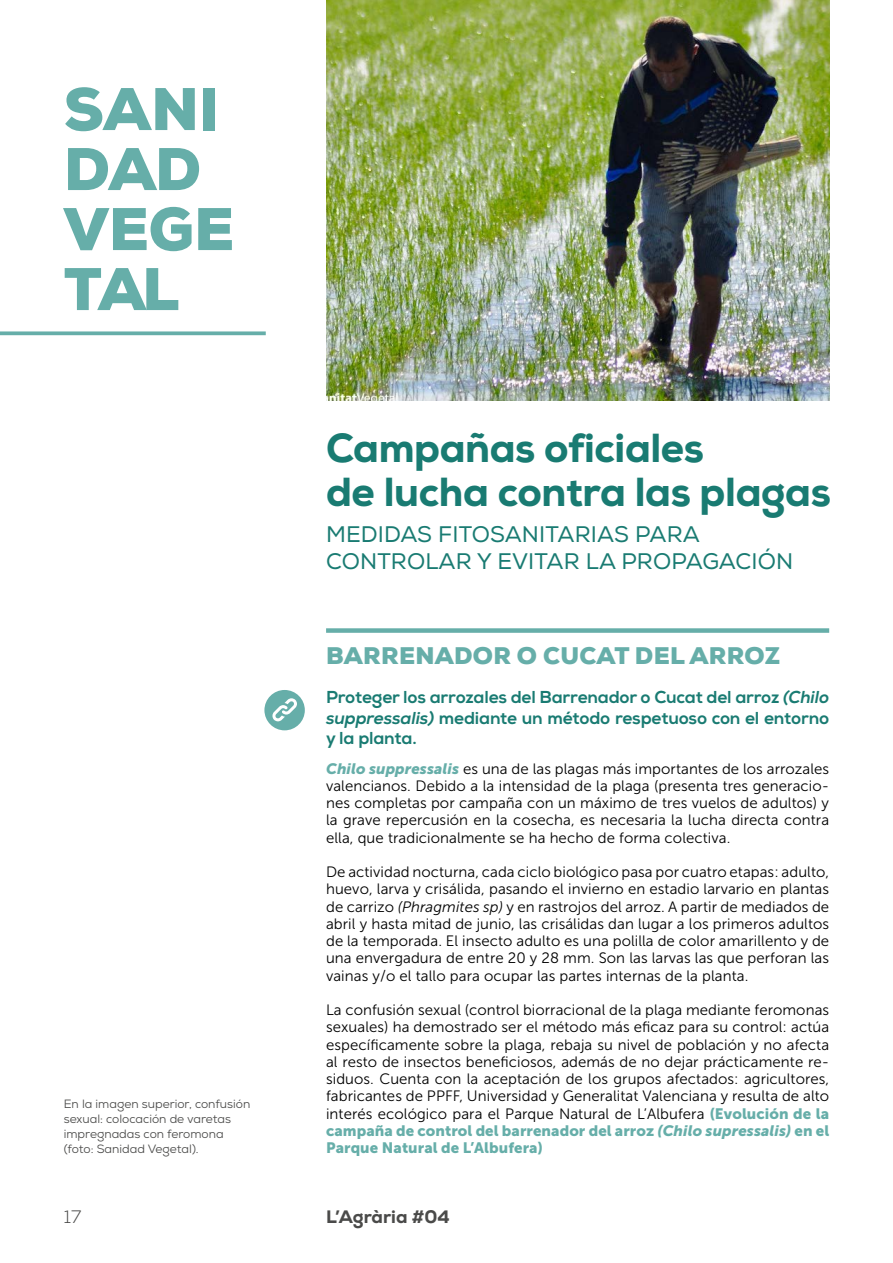
<style>
.page{position:relative;width:893px;height:1263px;background:#fff}
.page>*{position:absolute;margin:0;border:0;box-sizing:border-box;transform-origin:0 0}
.t1{font:900 60px/60px "Nexa";letter-spacing:-.005em;color:#66aea9}
.t2{font:800 40.5px/43.5px "Nexa";letter-spacing:-.01em;color:#197b72}
.t3{font:900 24px "Nexa";letter-spacing:.01em;color:#66aea9}
.t4{font:22.5px/27px "Nexa";letter-spacing:.005em;color:#197b72}
.t5{font:800 18px "Nexa";color:#4a4a49}
.t6{font:300 18px "Nexa";color:#4a4a49}
.t7{font:800 17.25px/20.7px "Nexa";letter-spacing:-.01em;color:#197b72;text-align:justify}
.t8{font:15px/17.2px "Museo Sans 300";letter-spacing:.005em;color:#000;text-align:justify}
.t9{font:15px/17.2px "Museo Sans 900";letter-spacing:.005em;color:#66aea9}
.t10{font:12px/15px "Nexa";color:#4a4a49}
.s1{font-style:italic}
.s2{font-family:"Museo Sans 900";font-style:italic;color:#66aea9}
.s3{font-family:"Museo Sans 900";color:#66aea9}
</style>
<div class="page">
<svg style="left:0;top:331px;width:266px;height:4px"></svg>
<img style="left:326px;top:0;width:503px;height:400px">
<div style="left:326px;top:628px;width:503px;height:5px;background:#66aea9"></div>
<div style="left:264px;top:690px;width:41px;height:40px;background:#66aea9;border-radius:50%"></div>
<svg style="left:272px;top:698px;width:25px;height:23px"></svg>
<h1 class="t1" style="left:64px;top:79px;width:172px">SANI<br>DAD<br>VEGE<br>TAL</h1>
<p class="t10" style="left:64px;top:1097px;width:188px">En la imagen superior, confusión sexual: colocación de varetas impregnadas con feromona (foto: Sanidad Vegetal).</p>
<h2 class="t2" style="left:326px;top:426px;width:506px">Campañas oficiales<br>de lucha contra las plagas</h2>
<h3 class="t4" style="left:326px;top:521px;width:469px">MEDIDAS FITOSANITARIAS PARA<br>CONTROLAR Y EVITAR LA PROPAGACIÓN</h3>
<h3 class="t3" style="left:326px;top:641px;width:456px">BARRENADOR O CUCAT DEL ARROZ</h3>
<p class="t7" style="left:326px;top:687px;width:505px">Proteger los arrozales del Barrenador o Cucat del arroz <span class="s1">(Chilo suppressalis)</span> mediante un método respetuoso con el entorno y la planta.</p>
<p class="t8" style="left:326px;top:760px;width:505px"><span class="s2">Chilo suppressalis</span> es una de las plagas más importantes de los arrozales valencianos. Debido a la intensidad de la plaga (presenta tres generacio&shy;nes completas por campaña con un máximo de tres vuelos de adultos) y la grave repercusión en la cosecha, es necesaria la lucha directa contra ella, que tradicionalmente se ha hecho de forma colectiva.</p>
<p class="t8" style="left:326px;top:863px;width:505px">De actividad nocturna, cada ciclo biológico pasa por cuatro etapas: adulto, huevo, larva y crisálida, pasando el invierno en estadio larvario en plantas de carrizo <span class="s1">(Phragmites sp)</span> y en rastrojos del arroz. A partir de mediados de abril y hasta mitad de junio, las crisálidas dan lugar a los primeros adultos de la temporada. El insecto adulto es una polilla de color amarillento y de una envergadura de entre 20 y 28 mm. Son las larvas las que perforan las vainas y/o el tallo para ocupar las partes internas de la planta.</p>
<p class="t8" style="left:326px;top:1001px;width:505px">La confusión sexual (control biorracional de la plaga mediante feromonas sexuales) ha demostrado ser el método más eficaz para su control: actúa específicamente sobre la plaga, rebaja su nivel de población y no afecta al resto de insectos beneficiosos, además de no dejar prácticamente re&shy;siduos. Cuenta con la aceptación de los grupos afectados: agricultores, fabricantes de PPFF, Universidad y Generalitat Valenciana y resulta de alto interés ecológico para el Parque Natural de L’Albufera <span class="s3">(Evolución de la</span></p>
<p class="t9" style="left:326px;top:1122px;width:505px">campaña de control del barrenador del arroz <span class="s1">(Chilo supressalis)</span> en el<br>Parque Natural de L’Albufera)</p>
<p class="t6" style="left:64px;top:1206px;width:19px">17</p>
<p class="t5" style="left:326px;top:1205px;width:125px">L’Agrària #04</p>
</div>
